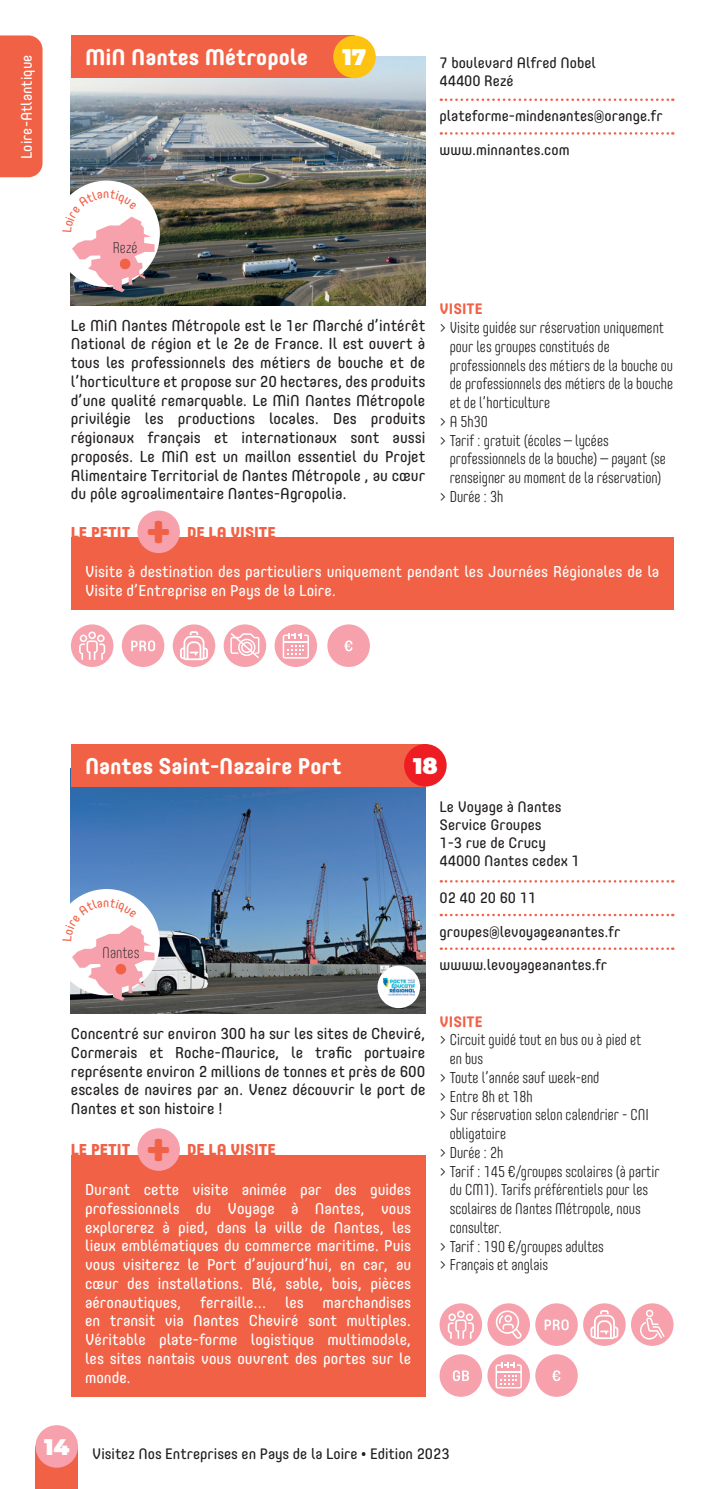
<style>
.page{position:relative;width:709px;height:1489px;background:#fff}
.page>*{position:absolute;margin:0;border:0;box-sizing:border-box;transform-origin:0 0}
.t1{font:800 45px "Core Mellow 75";color:#f16146}
.t2{font:700 22.5px "Core Mellow 65";color:#fff}
.t3{font:900 22.5px "Montserrat";color:#fff}
.t4{font:15.5px/18.8px "Core Mellow 45";color:#231f20;text-align:justify}
.t5{font:300 15.5px "Core Mellow 37 Cn";color:#231f20}
.t6{font:15.5px/18.8px "Core Mellow 45";color:#fff}
.t7{font:800 15.5px "Core Mellow 75";color:#f16146}
.t8{font:200 15.5px "Core Mellow 27 Cn";color:#231f20}
.t9{font:15px/18px "Core Mellow 45";color:#231f20}
.t10{font:15px "Core Mellow 45";color:#fff}
.t11{font:700 15px "Core Mellow 65";color:#f16146}
</style>
<div class="page">
<div style="left:35px;top:1446px;width:43px;height:42px;background:#f16146"></div>
<div style="left:35px;top:1424px;width:43px;height:43px;background:#f6a1ab;border-radius:50%"></div>
<img style="left:71px;top:57px;width:354px;height:248px">
<div style="left:71px;top:36px;width:283px;height:42px;background:#f16146"></div>
<div style="left:333px;top:36px;width:43px;height:42px;background:#fec210;border-radius:50%"></div>
<svg style="left:441px;top:98px;width:232px;height:3px"></svg>
<svg style="left:441px;top:132px;width:232px;height:3px"></svg>
<div style="left:54px;top:181px;width:106px;height:106px;background:#fff;border-radius:50%"></div>
<div style="left:0;top:35px;width:43px;height:142px;background:#f16146"></div>
<div style="left:71px;top:537px;width:602px;height:73px;background:#f16146"></div>
<div style="left:137px;top:510px;width:43px;height:43px;background:#f6a1ab;border-radius:50%"></div>
<div style="left:122px;top:624px;width:42px;height:43px;background:#f6a1ab;border-radius:50%"></div>
<svg style="left:131px;top:640px;width:24px;height:11px"></svg>
<div style="left:71px;top:624px;width:42px;height:43px;background:#f6a1ab;border-radius:50%"></div>
<svg style="left:79px;top:631px;width:26px;height:29px"></svg>
<div style="left:173px;top:624px;width:42px;height:43px;background:#f6a1ab;border-radius:50%"></div>
<svg style="left:180px;top:631px;width:28px;height:29px"></svg>
<div style="left:224px;top:624px;width:42px;height:43px;background:#f6a1ab;border-radius:50%"></div>
<svg style="left:230px;top:633px;width:29px;height:25px"></svg>
<div style="left:274px;top:624px;width:43px;height:43px;background:#f6a1ab;border-radius:50%"></div>
<svg style="left:283px;top:633px;width:26px;height:25px"></svg>
<img style="left:71px;top:786px;width:354px;height:227px">
<div style="left:71px;top:744px;width:354px;height:42px;background:#f16146"></div>
<div style="left:404px;top:744px;width:42px;height:42px;background:#ee1d23;border-radius:50%"></div>
<svg style="left:441px;top:880px;width:232px;height:2px"></svg>
<svg style="left:441px;top:913px;width:232px;height:3px"></svg>
<svg style="left:441px;top:947px;width:232px;height:2px"></svg>
<div style="left:54px;top:889px;width:106px;height:106px;background:#fff;border-radius:50%"></div>
<div style="left:71px;top:1155px;width:354px;height:241px;background:#f16146"></div>
<div style="left:137px;top:1128px;width:43px;height:42px;background:#f6a1ab;border-radius:50%"></div>
<div style="left:535px;top:1303px;width:43px;height:42px;background:#f6a1ab;border-radius:50%"></div>
<svg style="left:544px;top:1319px;width:24px;height:11px"></svg>
<div style="left:439px;top:1303px;width:43px;height:42px;background:#f6a1ab;border-radius:50%"></div>
<svg style="left:448px;top:1310px;width:26px;height:28px"></svg>
<div style="left:487px;top:1303px;width:43px;height:42px;background:#f6a1ab;border-radius:50%"></div>
<svg style="left:496px;top:1310px;width:25px;height:28px"></svg>
<div style="left:583px;top:1303px;width:42px;height:42px;background:#f6a1ab;border-radius:50%"></div>
<svg style="left:590px;top:1310px;width:28px;height:28px"></svg>
<div style="left:631px;top:1303px;width:42px;height:42px;background:#f6a1ab;border-radius:50%"></div>
<svg style="left:640px;top:1309px;width:24px;height:30px"></svg>
<div style="left:439px;top:1354px;width:43px;height:42px;background:#f6a1ab;border-radius:50%"></div>
<svg style="left:453px;top:1370px;width:16px;height:10px"></svg>
<div style="left:535px;top:1354px;width:43px;height:42px;background:#f6a1ab;border-radius:50%"></div>
<svg style="left:552px;top:1370px;width:8px;height:10px"></svg>
<div style="left:487px;top:1354px;width:43px;height:42px;background:#f6a1ab;border-radius:50%"></div>
<svg style="left:495px;top:1362px;width:27px;height:26px"></svg>
<div style="left:377px;top:965px;width:43px;height:43px;background:#fff;border-radius:50%"></div>
<img style="left:383px;top:978px;width:31px;height:17px">
<div style="left:327px;top:624px;width:43px;height:43px;background:#f6a1ab;border-radius:50%"></div>
<svg style="left:344px;top:640px;width:8px;height:11px"></svg>
<svg style="left:70px;top:190px;width:84px;height:102px"></svg>
<svg style="left:70px;top:898px;width:84px;height:102px"></svg>
<p class="t10" style="left:15px;top:159px;width:106px;rotate:-90deg">Loire-Atlantique</p>
<h2 class="t2" style="left:85px;top:40px;width:224px">MiN Nantes Métropole</h2>
<h2 class="t3" style="left:342px;top:40px;width:25px">17</h2>
<p class="t9" style="left:439px;top:53px;width:158px">7 boulevard Alfred Nobel<br>44400 Rezé</p>
<p class="t9" style="left:439px;top:106px;width:225px">plateforme-mindenantes@orange.fr</p>
<p class="t9" style="left:439px;top:140px;width:131px">www.minnantes.com</p>
<p class="t8" style="left:113px;top:236px;width:26px">Rezé</p>
<p class="t4" style="left:71px;top:315px;width:356px">Le MiN Nantes Métropole est le 1er Marché d’intérêt National de région et le 2e de France. Il est ouvert à tous les professionnels des métiers de bouche et de l’horticulture et propose sur 20 hectares, des produits d’une qualité remarquable. Le MiN Nantes Métropole privilégie les productions locales. Des produits régionaux français et internationaux sont aussi proposés. Le MiN est un maillon essentiel du Projet Alimentaire Territorial de Nantes Métropole , au cœur du pôle agroalimentaire Nantes-Agropolia.</p>
<p class="t7" style="left:71px;top:520px;width:61px">LE PETIT</p>
<h1 class="t1" style="left:146px;top:497px;width:26px">+</h1>
<p class="t7" style="left:187px;top:520px;width:90px">DE LA VISITE</p>
<p class="t11" style="left:439px;top:297px;width:44px">VISITE</p>
<p class="t5" style="left:439px;top:316px;width:226px">&gt; Visite guidée sur réservation uniquement</p>
<p class="t5" style="left:450px;top:335px;width:161px">pour les groupes constitués de</p>
<p class="t5" style="left:450px;top:354px;width:225px">professionnels des métiers de la bouche ou</p>
<p class="t5" style="left:450px;top:372px;width:225px">de professionnels des métiers de la bouche</p>
<p class="t5" style="left:450px;top:391px;width:102px">et de l’horticulture</p>
<p class="t5" style="left:439px;top:410px;width:50px">&gt; A 5h30</p>
<p class="t5" style="left:439px;top:429px;width:171px">&gt; Tarif : gratuit (écoles – lycées</p>
<p class="t5" style="left:450px;top:447px;width:218px">professionnels de la bouche) – payant (se</p>
<p class="t5" style="left:450px;top:466px;width:213px">renseigner au moment de la réservation)</p>
<p class="t5" style="left:439px;top:485px;width:65px">&gt; Durée : 3h</p>
<p class="t6" style="left:85px;top:561px;width:575px">Visite à destination des particuliers uniquement pendant les Journées Régionales de la<br>Visite d’Entreprise en Pays de la Loire.</p>
<h2 class="t2" style="left:85px;top:748px;width:258px">Nantes Saint-Nazaire Port</h2>
<h2 class="t3" style="left:413px;top:748px;width:26px">18</h2>
<p class="t8" style="left:102px;top:941px;width:39px">Nantes</p>
<p class="t9" style="left:439px;top:796px;width:142px">Le Voyage à Nantes<br>Service Groupes<br>1-3 rue de Crucy<br>44000 Nantes cedex 1</p>
<p class="t9" style="left:439px;top:887px;width:98px">02 40 20 60 11</p>
<p class="t9" style="left:439px;top:921px;width:182px">groupes@levoyageanantes.fr</p>
<p class="t9" style="left:439px;top:955px;width:169px">wwww.levoyageanantes.fr</p>
<p class="t4" style="left:71px;top:1023px;width:356px">Concentré sur environ 300 ha sur les sites de Cheviré, Cormerais et Roche-Maurice, le trafic portuaire représente environ 2 millions de tonnes et près de 600 escales de navires par an. Venez découvrir le port de Nantes et son histoire !</p>
<p class="t7" style="left:71px;top:1137px;width:61px">LE PETIT</p>
<h1 class="t1" style="left:146px;top:1114px;width:26px">+</h1>
<p class="t7" style="left:187px;top:1137px;width:90px">DE LA VISITE</p>
<p class="t6" style="left:85px;top:1179px;width:328px;text-align:justify">Durant cette visite animée par des guides professionnels du Voyage à Nantes, vous explorerez à pied, dans la ville de Nantes, les lieux emblématiques du commerce maritime. Puis vous visiterez le Port d’aujourd’hui, en car, au cœur des installations. Blé, sable, bois, pièces aéronautiques, ferraille… les marchandises en transit via Nantes Cheviré sont multiples.<br>Véritable plate-forme logistique multimodale, les sites nantais vous ouvrent des portes sur le monde.</p>
<p class="t11" style="left:439px;top:1009px;width:44px">VISITE</p>
<p class="t5" style="left:439px;top:1028px;width:203px">&gt; Circuit guidé tout en bus ou à pied et</p>
<p class="t5" style="left:450px;top:1047px;width:35px">en bus</p>
<p class="t5" style="left:439px;top:1065px;width:161px">&gt; Toute l’année sauf week-end</p>
<p class="t5" style="left:439px;top:1084px;width:95px">&gt; Entre 8h et 18h</p>
<p class="t5" style="left:439px;top:1103px;width:211px">&gt; Sur réservation selon calendrier - CNI</p>
<p class="t5" style="left:450px;top:1122px;width:58px">obligatoire</p>
<p class="t5" style="left:439px;top:1140px;width:65px">&gt; Durée : 2h</p>
<p class="t5" style="left:439px;top:1159px;width:221px">&gt; Tarif : 145 €/groupes scolaires (à partir</p>
<p class="t5" style="left:450px;top:1178px;width:200px">du CM1). Tarifs préférentiels pour les</p>
<p class="t5" style="left:450px;top:1197px;width:192px">scolaires de Nantes Métropole, nous</p>
<p class="t5" style="left:450px;top:1215px;width:54px">consulter.</p>
<p class="t5" style="left:439px;top:1234px;width:166px">&gt; Tarif : 190 €/groupes adultes</p>
<p class="t5" style="left:439px;top:1253px;width:110px">&gt; Français et anglais</p>
<p class="t9" style="left:44px;top:1443px;width:407px"><sup>14</sup> Visitez Nos Entreprises en Pays de la Loire • Edition 2023</p>
</div>
